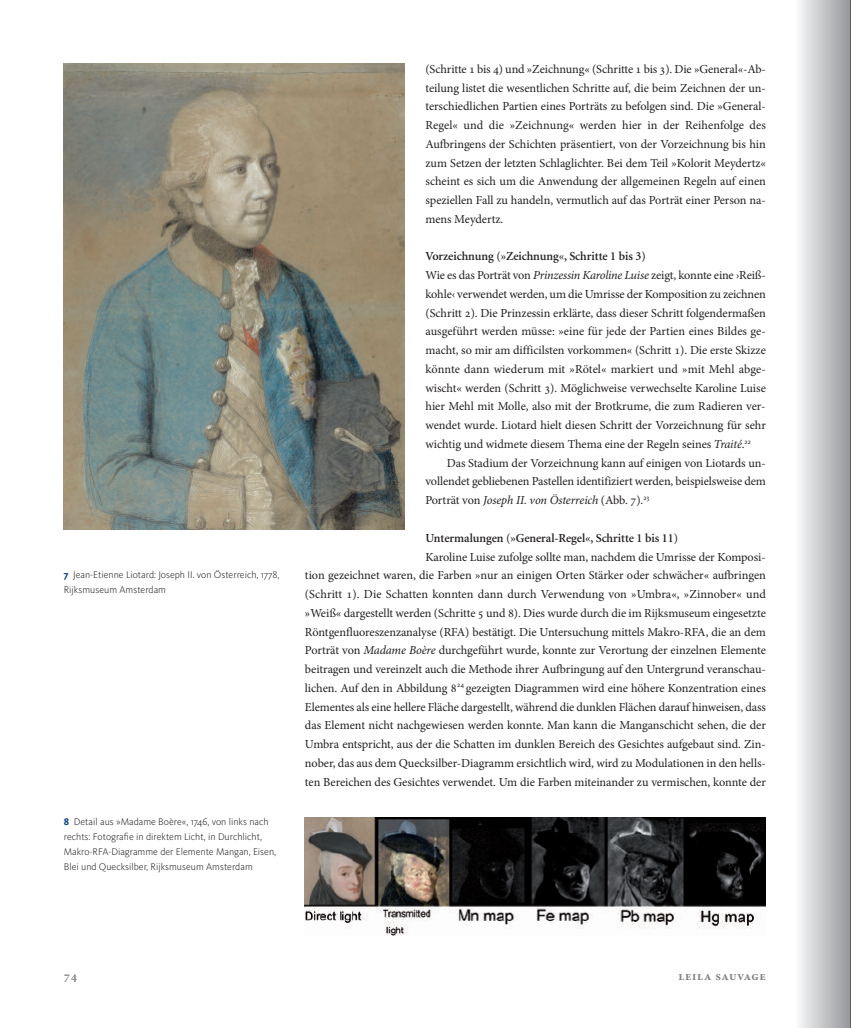
<style>
.page{position:relative;width:851px;height:1028px;background:#fff}
.page>*{position:absolute;margin:0;border:0;box-sizing:border-box;transform-origin:0 0}
.t1{font:12.25px/18.8px "Minion Pro";letter-spacing:-.01em;color:#231f20;text-align:justify}
.t2{font:600 12.25px "Minion";letter-spacing:-.005em;color:#231f20}
.t3{font:700 12.25px "Minion Pro";letter-spacing:.05em;color:#808285}
.t4{font:300 10px/15px "Kievit Pro";color:#231f20}
.s1{font-family:"Kievit Sc Offc";font-weight:700;color:#014081}
.s2{font-style:italic}
</style>
<div class="page">
<hr style="left:850px;top:0;width:1px;height:1028px;background:#231f20">
<img style="left:64px;top:64px;width:340px;height:466px">
<img style="left:305px;top:817px;width:460px;height:118px">
<p class="t4" style="left:64px;top:568px;width:217px"><span class="s1">7</span> Jean-Etienne Liotard: Joseph II. von Österreich, 1778,<br>Rijksmuseum Amsterdam</p>
<p class="t4" style="left:64px;top:814px;width:214px"><span class="s1">8</span> Detail aus »Madame Boère«, 1746, von links nach rechts: Fotografie in direktem Licht, in Durchlicht, Makro-RFA-Diagramme der Elemente Mangan, Eisen, Blei und Quecksilber, Rijksmuseum Amsterdam</p>
<p class="t1" style="left:425px;top:61px;width:342px">(Schritte 1 bis 4) und »Zeichnung« (Schritte 1 bis 3). Die »General«-Ab&shy;teilung listet die wesentlichen Schritte auf, die beim Zeichnen der un&shy;terschiedlichen Partien eines Porträts zu befolgen sind. Die »General-Regel« und die »Zeichnung« werden hier in der Reihenfolge des Aufbringens der Schichten präsentiert, von der Vorzeichnung bis hin zum Setzen der letzten Schlaglichter. Bei dem Teil »Kolorit Meydertz« scheint es sich um die Anwendung der allgemeinen Regeln auf einen speziellen Fall zu handeln, vermutlich auf das Porträt einer Person na&shy;mens Meydertz.</p>
<p class="t2" style="left:425px;top:252px;width:222px">Vorzeichnung (»Zeichnung«, Schritte 1 bis 3)</p>
<p class="t1" style="left:425px;top:267px;width:342px">Wie es das Porträt von <span class="s2">Prinzessin Karoline Luise</span> zeigt, konnte eine ›Reiß&shy;kohle‹ verwendet werden, um die Umrisse der Komposition zu zeichnen (Schritt 2). Die Prinzessin erklärte, dass dieser Schritt folgendermaßen ausgeführt werden müsse: »eine für jede der Partien eines Bildes ge&shy;macht, so mir am difficilsten vorkommen« (Schritt 1). Die erste Skizze könnte dann wiederum mit »Rötel« markiert und »mit Mehl abge&shy;wischt« werden (Schritt 3). Möglichweise verwechselte Karoline Luise hier Mehl mit Molle, also mit der Brotkrume, die zum Radieren ver&shy;wendet wurde. Liotard hielt diesen Schritt der Vorzeichnung für sehr wichtig und widmete diesem Thema eine der Regeln seines <span class="s2">Traité</span>.<sup>22</sup></p>
<p class="t1" style="left:425px;top:454px;width:342px;text-indent:21px">Das Stadium der Vorzeichnung kann auf einigen von Liotards un&shy;vollendet gebliebenen Pastellen identifiziert werden, beispielsweise dem Porträt von <span class="s2">Joseph II. von Österreich</span> (Abb. 7).<sup>23</sup></p>
<p class="t2" style="left:425px;top:533px;width:254px">Untermalungen (»General-Regel«, Schritte 1 bis 11)</p>
<p class="t1" style="left:305px;top:548px;width:462px;text-indent:120px">Karoline Luise zufolge sollte man, nachdem die Umrisse der Komposi&shy;tion gezeichnet waren, die Farben »nur an einigen Orten Stärker oder schwächer« aufbringen (Schritt 1). Die Schatten konnten dann durch Verwendung von »Umbra«, »Zinnober« und »Weiß« dargestellt werden (Schritte 5 und 8). Dies wurde durch die im Rijksmuseum eingesetzte Röntgenfluoreszenzanalyse (RFA) bestätigt. Die Untersuchung mittels Makro-RFA, die an dem Porträt von <span class="s2">Madame Boère</span> durchgeführt wurde, konnte zur Verortung der einzelnen Elemente beitragen und vereinzelt auch die Methode ihrer Aufbringung auf den Untergrund veranschau&shy;lichen. Auf den in Abbildung 8<sup>24</sup> gezeigten Diagrammen wird eine höhere Konzentration eines Elementes als eine hellere Fläche dargestellt, während die dunklen Flächen darauf hinweisen, dass das Element nicht nachgewiesen werden konnte. Man kann die Manganschicht sehen, die der Umbra entspricht, aus der die Schatten im dunklen Bereich des Gesichtes aufgebaut sind. Zin&shy;nober, das aus dem Quecksilber-Diagramm ersichtlich wird, wird zu Modulationen in den hells&shy;ten Bereichen des Gesichtes verwendet. Um die Farben miteinander zu vermischen, konnte der</p>
<p class="t3" style="left:64px;top:971px;width:15px">74</p>
<p class="t3" style="left:678px;top:971px;width:89px">Leila Sauvage</p>
</div>
